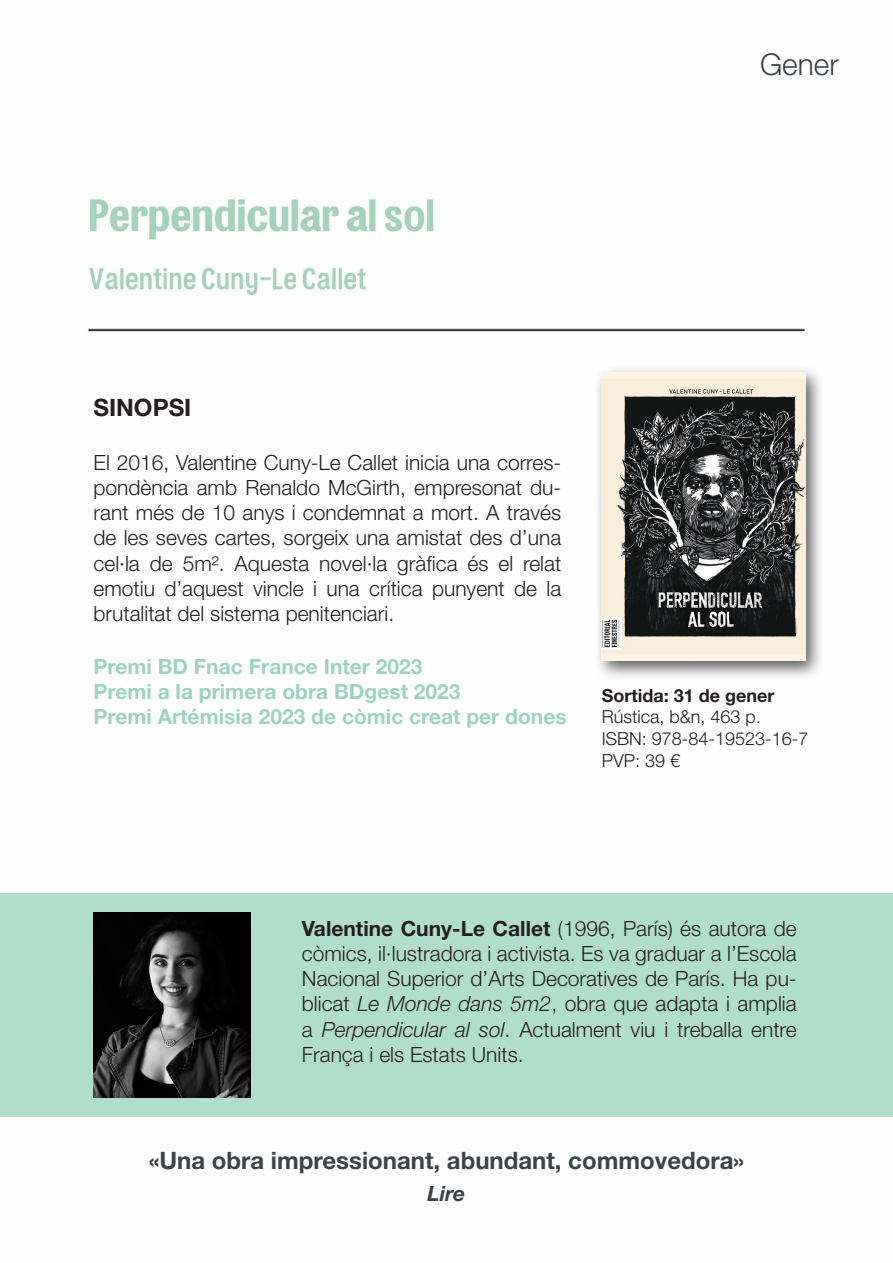
<style>
.page{position:relative;width:893px;height:1263px;background:#fff}
.page>*{position:absolute;margin:0;border:0;box-sizing:border-box;transform-origin:0 0}
.t1{font:300 30px "Helvetica Neue LT Std";color:#3c4346}
.t2{font:700 24px "Helvetica Neue LT Std";color:#3c4346}
.t3{font:700 24px "Helvetica Neue LT Std";color:#231f20}
.t4{font:300 21px/25.2px "Helvetica Neue LT Std";color:#231f20;text-align:justify}
.t5{font:700 21px "Helvetica Neue LT Std";color:#9ad4bd}
.t6{font:italic 700 21px "Helvetica Neue LT Std";color:#3c4346}
.t7{font:300 18px "Helvetica Neue LT Std";color:#231f20}
.t8{font:700 18px "Helvetica Neue LT Std";color:#231f20}
.s1{font-weight:700}
.s2{font-style:italic}
</style>
<div class="page">
<img style="left:0;top:199px;width:893px;height:918px">
<div style="left:593px;top:365px;width:232px;height:316px;background:#231f20;opacity:.75"></div>
<img style="left:602px;top:373px;width:203px;height:287px">
<div style="left:0;top:893px;width:893px;height:223px;background:#b1ddcc"></div>
<img style="left:94px;top:912px;width:157px;height:185px">
<p class="t1" style="left:760px;top:46px;width:80px">Gener</p>
<p class="t3" style="left:94px;top:392px;width:99px">SINOPSI</p>
<p class="t4" style="left:94px;top:449px;width:469px">El 2016, Valentine Cuny-Le Callet inicia una corres&shy;pondència amb Renaldo McGirth, empresonat du&shy;rant més de 10 anys i condemnat a mort. A través de les seves cartes, sorgeix una amistat des d’una cel·la de 5m². Aquesta novel·la gràfica és el relat emotiu d’aquest vincle i una crítica punyent de la brutalitat del sistema penitenciari.</p>
<p class="t5" style="left:94px;top:653px;width:331px">Premi BD Fnac France Inter 2023</p>
<p class="t5" style="left:94px;top:679px;width:369px">Premi a la primera obra BDgest 2023</p>
<p class="t5" style="left:94px;top:704px;width:475px">Premi Artémisia 2023 de còmic creat per dones</p>
<p class="t8" style="left:602px;top:684px;width:174px">Sortida: 31 de gener</p>
<p class="t7" style="left:602px;top:706px;width:161px">Rústica, b&amp;n, 463 p.</p>
<p class="t7" style="left:602px;top:728px;width:208px">ISBN: 978-84-19523-16-7</p>
<p class="t7" style="left:602px;top:749px;width:80px">PVP: 39 €</p>
<p class="t4" style="left:302px;top:915px;width:496px"><span class="s1">Valentine Cuny-Le Callet</span> (1996, París) és autora de còmics, il·lustradora i activista. Es va graduar a l’Escola Nacional Superior d’Arts Decoratives de París. Ha pu&shy;blicat <span class="s2">Le Monde dans 5m2</span>, obra que adapta i amplia a <span class="s2">Perpendicular al sol</span>. Actualment viu i treballa entre França i els Estats Units.</p>
<p class="t2" style="left:149px;top:1145px;width:597px">«Una obra impressionant, abundant, commovedora»</p>
<p class="t6" style="left:428px;top:1180px;width:39px">Lire</p>
</div>
